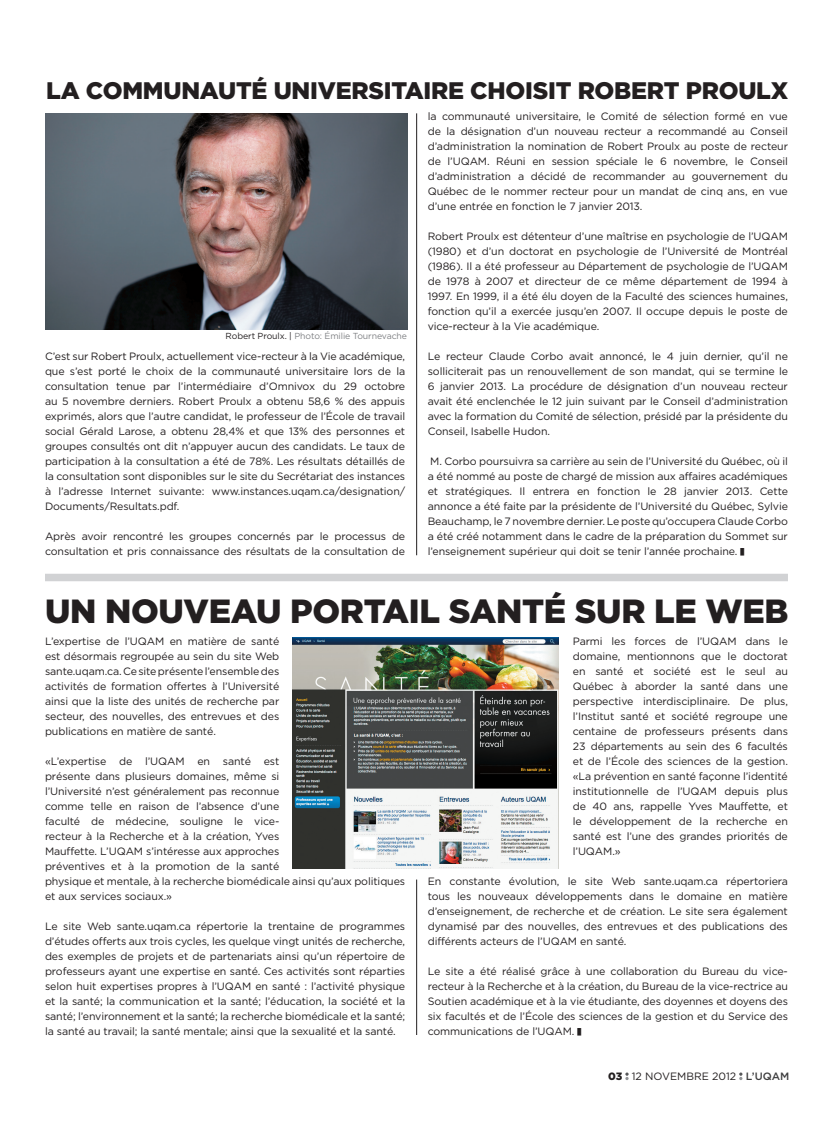
<style>
.page{position:relative;width:833px;height:1125px;background:#fff}
.page>*{position:absolute;margin:0;border:0;box-sizing:border-box;transform-origin:0 0}
.t1{font:900 33.5px "Gotham";letter-spacing:-.01em;color:#231f20}
.t2{font:900 23.88px "Gotham";letter-spacing:-.01em;color:#231f20}
.t3{font:10.62px/15px "Gotham";letter-spacing:-.01em;color:#231f20;text-align:justify}
.t4{font:8.75px "Gotham";letter-spacing:-.01em;color:#808285}
.s1{color:#231f20}
.s2{font-weight:900}
.s3{font-weight:500;color:#3e3e3f}
</style>
<div class="page">
<svg style="left:625px;top:1073px;width:3px;height:7px"></svg>
<svg style="left:739px;top:1073px;width:3px;height:7px"></svg>
<div style="left:45px;top:574px;width:743px;height:7px;background:#d1d2d4"></div>
<img style="left:292px;top:637px;width:266px;height:231px">
<img style="left:45px;top:113px;width:362px;height:217px">
<hr style="left:416px;top:880px;width:1px;height:155px;background:#231f20">
<hr style="left:416px;top:113px;width:1px;height:442px;background:#231f20">
<h2 class="t2" style="left:46px;top:76px;width:743px">LA COMMUNAUTÉ UNIVERSITAIRE CHOISIT ROBERT PROULX</h2>
<p class="t3" style="left:428px;top:109px;width:362px">la communauté universitaire, le Comité de sélection formé en vue de la désignation d’un nouveau recteur a recommandé au Conseil d’administration la nomination de Robert Proulx au poste de recteur de l’UQAM. Réuni en session spéciale le 6 novembre, le Conseil d’administration a décidé de recommander au gouvernement du Québec de le nommer recteur pour un mandat de cinq ans, en vue d’une entrée en fonction le 7 janvier 2013.</p>
<p class="t3" style="left:428px;top:229px;width:362px">Robert Proulx est détenteur d’une maîtrise en psychologie de l’UQAM (1980) et d’un doctorat en psychologie de l’Université de Montréal (1986). Il a été professeur au Département de psychologie de l’UQAM de 1978 à 2007 et directeur de ce même département de 1994 à 1997. En 1999, il a été élu doyen de la Faculté des sciences humaines, fonction qu’il a exercée jusqu’en 2007. Il occupe depuis le poste de vice-recteur à la Vie académique.</p>
<p class="t3" style="left:428px;top:349px;width:362px">Le recteur Claude Corbo avait annoncé, le 4 juin dernier, qu’il ne solliciterait pas un renouvellement de son mandat, qui se termine le 6 janvier 2013. La procédure de désignation d’un nouveau recteur avait été enclenchée le 12 juin suivant par le Conseil d’administration avec la formation du Comité de sélection, présidé par la présidente du Conseil, Isabelle H udon.</p>
<p class="t3" style="left:428px;top:454px;width:362px">M. Corbo poursuivra sa carrière au sein de l’Université du Québec, où il a été nommé au poste de chargé de mission aux affaires académiques et stratégiques. Il entrera en fonction le 28 janvier 2013. Cette annonce a été faite par la présidente de l’Université du Québec, Sylvie Beauchamp, le 7 novembre dernier. Le poste qu’occupera Claude Corbo a été créé notamment dans le cadre de la préparation du Sommet sur l’enseignement supérieur qui doit se tenir l’année prochaine.</p>
<h1 class="t1" style="left:45px;top:591px;width:745px">UN NOUVEAU PORTAIL SANTÉ SUR LE WEB</h1>
<p class="t4" style="left:226px;top:331px;width:183px"><span class="s1">Robert Proulx. |</span> Photo: Émilie Tournevache</p>
<p class="t3" style="left:45px;top:349px;width:362px">C’est sur Robert Proulx, actuellement vice-recteur à la Vie académique, que s’est porté le choix de la communauté universitaire lors de la consultation tenue par l’intermédiaire d’Omnivox du 29 octobre au 5 novembre derniers. Robert Proulx a obtenu 58,6 % des appuis exprimés, alors que l’autre candidat, le professeur de l’École de travail social Gérald Larose, a obtenu 28,4% et que 13% des personnes et groupes consultés ont dit n’appuyer aucun des candidats. Le taux de participation à la consultation a été de 78%. Les résultats détaillés de la consultation sont disponibles sur le site du Secrétariat des instances à l’adresse Internet suivante: www.instances.uqam.ca/designation/ Documents/Resultats.pdf.</p>
<p class="t3" style="left:45px;top:529px;width:362px">Après avoir rencontré les groupes concernés par le processus de consultation et pris connaissance des résultats de la consultation de</p>
<p class="t3" style="left:45px;top:634px;width:236px">L’expertise de l’UQAM en matière de santé est désormais regroupée au sein du site Web sante.uqam.ca. Ce site présente l’ensemble des activités de formation offertes à l’Université ainsi que la liste des unités de recherche par secteur, des nouvelles, des entrevues et des publications en matière de santé.</p>
<p class="t3" style="left:45px;top:754px;width:361px;text-align:left">«L’expertise de l’UQAM en santé est<br>présente dans plusieurs domaines, même si<br>l’Université n’est généralement pas reconnue<br>comme telle en raison de l’absence d’une<br>faculté de médecine, souligne le vice-<br>recteur à la Recherche et à la création, Yves<br>Mauffette. L’UQAM s’intéresse aux approches<br>préventives et à la promotion de la santé<br>physique et mentale, à la recherche biomédicale ainsi qu’aux politiques et aux services sociaux.»</p>
<p class="t3" style="left:45px;top:919px;width:362px">Le site Web sante.uqam.ca répertorie la trentaine de programmes d’études offerts aux trois cycles, les quelque vingt unités de recherche, des exemples de projets et de partenariats ainsi qu’un répertoire de professeurs ayant une expertise en santé. Ces activités sont réparties selon huit expertises propres à l’UQAM en santé : l’activité physique et la santé; la communication et la santé; l’éducation, la société et la santé; l’environnement et la santé; la recherche biomédicale et la santé; la santé au travail; la santé mentale; ainsi que la sexualité et la santé.</p>
<p class="t3" style="left:572px;top:634px;width:217px">Parmi les forces de l’UQAM dans le domaine, mentionnons que le doctorat en santé et société est le seul au Québec à aborder la santé dans une perspective interdisciplinaire. De plus, l’Institut santé et société regroupe une centaine de professeurs présents dans 23 départements au sein des 6 facultés et de l’École des sciences de la gestion. «La prévention en santé façonne l’identité institutionnelle de l’UQAM depuis plus de 40 ans, rappelle Yves Mauffette, et le développement de la recherche en santé est l’une des grandes priorités de l’UQAM.»</p>
<p class="t3" style="left:427px;top:874px;width:362px">En constante évolution, le site Web sante.uqam.ca répertoriera tous les nouveaux développements dans le domaine en matière d’enseignement, de recherche et de création. Le site sera également dynamisé par des nouvelles, des entrevues et des publications des différents acteurs de l’UQAM en santé.</p>
<p class="t3" style="left:427px;top:964px;width:362px">Le site a été réalisé grâce à une collaboration du Bureau du vice&shy;recteur à la Recherche et à la création, du Bureau de la vice-rectrice au Soutien académique et à la vie étudiante, des doyennes et doyens des six facultés et de l’École des sciences de la gestion et du Service des communications de l’UQAM.</p>
<p class="t3" style="left:608px;top:1069px;width:183px"><span class="s2">03</span> 12 NOVEMBRE 2012 <span class="s3">L’UQAM</span></p>
</div>
